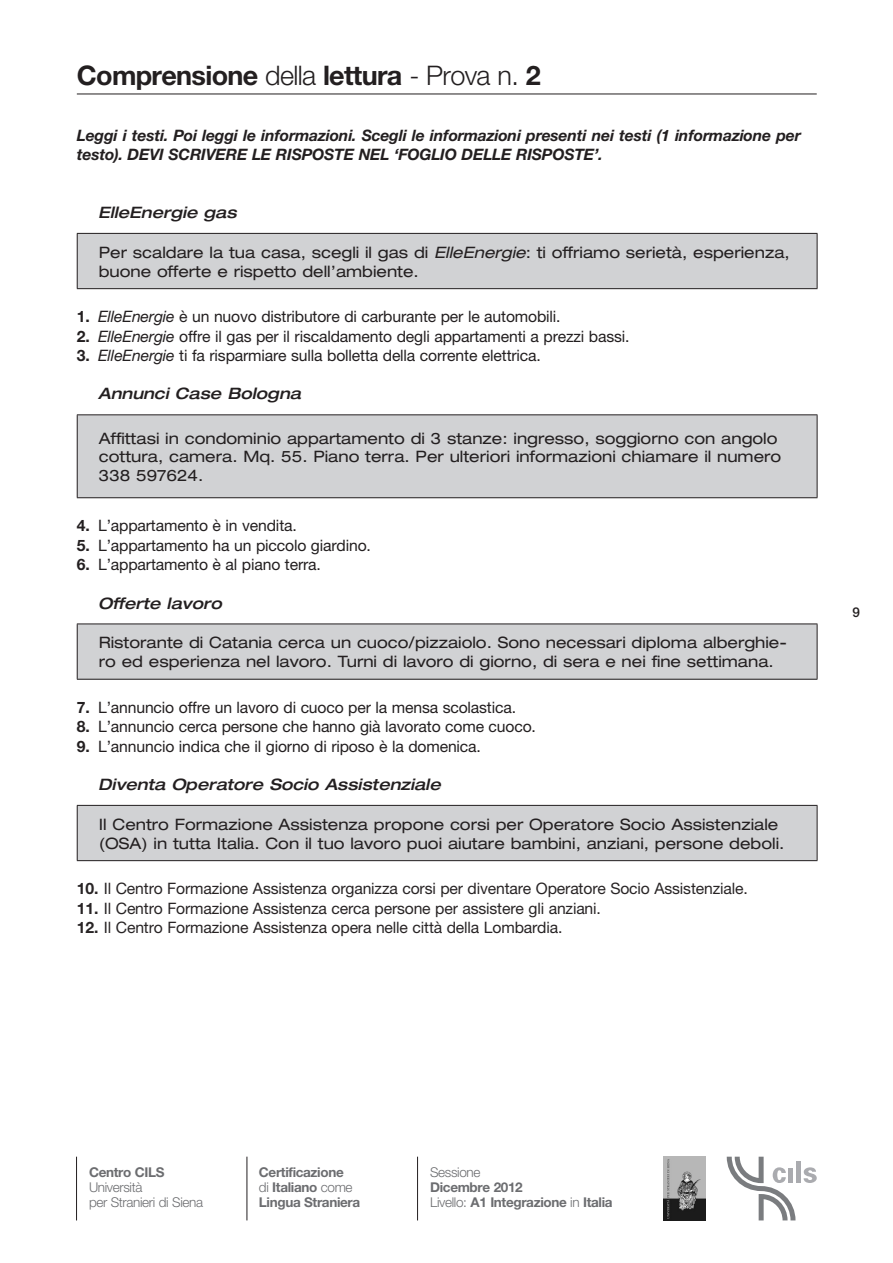
<style>
.page{position:relative;width:893px;height:1263px;background:#fff}
.page>*{position:absolute;margin:0;border:0;box-sizing:border-box;transform-origin:0 0}
.t1{font:700 27px "Helvetica Neue";letter-spacing:-.025em;color:#231f20}
.t2{font:expanded 15.75px/18.9px "Helvetica Neue";color:#231f20}
.t3{font:15.75px "Helvetica Neue";letter-spacing:-.01em;color:#231f20}
.t4{font:15.75px "Helvetica Neue";letter-spacing:-.01em;color:#282425}
.t5{font:italic 700 15.75px/19.5px "Helvetica Neue";letter-spacing:-.01em;color:#231f20}
.t6{font:italic 500 expanded 15.75px "Helvetica Neue";color:#231f20}
.t7{font:700 13.5px/15px "Helvetica Neue";letter-spacing:-.025em;color:#6c6d70}
.t8{font:300 13.5px/15px "Helvetica Neue";letter-spacing:-.025em;color:#6c6d70}
.t9{font:500 13.5px "Helvetica Neue";color:#231f20}
.s1{font-weight:300}
.s2{font-style:italic}
.s3{font-weight:700}
</style>
<div class="page">
<img style="left:663px;top:1157px;width:42px;height:63px">
<hr style="left:247px;top:1157px;width:1px;height:63px;background:#231f20">
<hr style="left:417px;top:1157px;width:1px;height:63px;background:#231f20">
<hr style="left:76px;top:1157px;width:1px;height:63px;background:#231f20">
<svg style="left:727px;top:1157px;width:68px;height:63px"></svg>
<div style="left:788px;top:1168px;width:5px;height:14px;background:#aaabaf"></div>
<div style="left:796px;top:1161px;width:5px;height:21px;background:#aaabaf"></div>
<svg style="left:804px;top:1167px;width:13px;height:16px"></svg>
<div style="left:77px;top:233px;width:740px;height:56px;background:#d1d2d4"></div>
<hr style="left:77px;top:233px;width:740px;height:1px;background:#231f20">
<hr style="left:77px;top:234px;width:1px;height:54px;background:#231f20">
<hr style="left:817px;top:234px;width:1px;height:54px;background:#231f20">
<hr style="left:77px;top:288px;width:740px;height:1px;background:#231f20">
<div style="left:77px;top:415px;width:740px;height:83px;background:#d1d2d4"></div>
<hr style="left:77px;top:414px;width:740px;height:1px;background:#231f20">
<hr style="left:77px;top:415px;width:1px;height:82px;background:#231f20">
<hr style="left:817px;top:415px;width:1px;height:82px;background:#231f20">
<hr style="left:77px;top:497px;width:740px;height:1px;background:#231f20">
<div style="left:77px;top:624px;width:740px;height:55px;background:#d1d2d4"></div>
<hr style="left:77px;top:623px;width:740px;height:1px;background:#231f20">
<hr style="left:77px;top:624px;width:1px;height:55px;background:#231f20">
<hr style="left:817px;top:624px;width:1px;height:55px;background:#231f20">
<hr style="left:77px;top:679px;width:740px;height:1px;background:#231f20">
<div style="left:77px;top:805px;width:740px;height:56px;background:#d1d2d4"></div>
<hr style="left:77px;top:805px;width:740px;height:1px;background:#231f20">
<hr style="left:77px;top:806px;width:1px;height:54px;background:#231f20">
<hr style="left:817px;top:806px;width:1px;height:54px;background:#231f20">
<hr style="left:77px;top:860px;width:740px;height:1px;background:#231f20">
<hr style="left:77px;top:94px;width:740px;height:1px;background:#231f20">
<h1 class="t1" style="left:77px;top:59px;width:465px">Comprensione <span class="s1">della</span> lettura <span class="s1">- Prova n.</span> 2</h1>
<p class="t5" style="left:77px;top:125px;width:725px">Leggi i testi. Poi leggi le informazioni. Scegli le informazioni presenti nei testi (1 informazione per testo). DEVI SCRIVERE LE RISPOSTE NEL ‘FOGLIO DELLE RISPOSTE’.</p>
<p class="t6" style="left:98px;top:203px;width:140px">ElleEnergie gas</p>
<p class="t2" style="left:99px;top:242px;width:692px">Per scaldare la tua casa, scegli il gas di <span class="s2">ElleEnergie</span>: ti offriamo serietà, esperienza, buone offerte e rispetto dell’ambiente.</p>
<p class="t3" style="left:77px;top:307px;width:485px"><span class="s3">1.</span> <span class="s2">ElleEnergie</span> è un nuovo distributore di carburante per le automobili.</p>
<p class="t3" style="left:77px;top:327px;width:554px"><span class="s3">2.</span> <span class="s2">ElleEnergie</span> offre il gas per il riscaldamento degli appartamenti a prezzi bassi.</p>
<p class="t3" style="left:77px;top:346px;width:465px"><span class="s3">3.</span> <span class="s2">ElleEnergie</span> ti fa risparmiare sulla bolletta della corrente elettrica.</p>
<p class="t6" style="left:98px;top:384px;width:204px">Annunci Case Bologna</p>
<p class="t2" style="left:99px;top:428px;width:684px">Affittasi in condominio appartamento di 3 stanze: ingresso, soggiorno con angolo cottura, camera. Mq. 55. Piano terra. Per ulteriori informazioni chiamare il numero<br>338 597624.</p>
<p class="t3" style="left:77px;top:516px;width:221px"><span class="s3">4.</span> L’appartamento è in vendita.</p>
<p class="t3" style="left:77px;top:536px;width:296px"><span class="s3">5.</span> L’appartamento ha un piccolo giardino.</p>
<p class="t3" style="left:77px;top:555px;width:245px"><span class="s3">6.</span> L’appartamento è al piano terra.</p>
<p class="t6" style="left:98px;top:593px;width:125px">Offerte lavoro</p>
<p class="t2" style="left:99px;top:633px;width:690px">Ristorante di Catania cerca un cuoco/pizzaiolo. Sono necessari diploma alberghie&shy;ro ed esperienza nel lavoro. Turni di lavoro di giorno, di sera e nei fine settimana.</p>
<p class="t3" style="left:77px;top:698px;width:441px"><span class="s3">7.</span> L’annuncio offre un lavoro di cuoco per la mensa scolastica.</p>
<p class="t3" style="left:77px;top:717px;width:461px"><span class="s3">8.</span> L’annuncio cerca persone che hanno già lavorato come cuoco.</p>
<p class="t3" style="left:77px;top:737px;width:405px"><span class="s3">9.</span> L’annuncio indica che il giorno di riposo è la domenica.</p>
<p class="t6" style="left:98px;top:774px;width:344px">Diventa Operatore Socio Assistenziale</p>
<p class="t2" style="left:99px;top:814px;width:687px">Il Centro Formazione Assistenza propone corsi per Operatore Socio Assistenziale (OSA) in tutta Italia. Con il tuo lavoro puoi aiutare bambini, anziani, persone deboli.</p>
<p class="t4" style="left:77px;top:879px;width:672px"><span class="s3">10.</span> Il Centro Formazione Assistenza organizza corsi per diventare Operatore Socio Assistenziale.</p>
<p class="t4" style="left:77px;top:898px;width:526px"><span class="s3">11.</span> Il Centro Formazione Assistenza cerca persone per assistere gli anziani.</p>
<p class="t4" style="left:77px;top:918px;width:487px"><span class="s3">12.</span> Il Centro Formazione Assistenza opera nelle città della Lombardia.</p>
<p class="t9" style="left:852px;top:604px;width:9px">9</p>
<p class="t7" style="left:89px;top:1164px;width:77px">Centro CILS</p>
<p class="t8" style="left:89px;top:1179px;width:116px">Università<br>per Stranieri di Siena</p>
<p class="t7" style="left:259px;top:1164px;width:103px">Certificazione<br><span class="s1">di</span> Italiano <span class="s1">come<br></span>Lingua Straniera</p>
<p class="t8" style="left:430px;top:1164px;width:52px">Sessione</p>
<p class="t7" style="left:430px;top:1179px;width:184px">Dicembre 2012<br><span class="s1">Livello:</span> A1 Integrazione <span class="s1">in</span> Italia</p>
</div>
